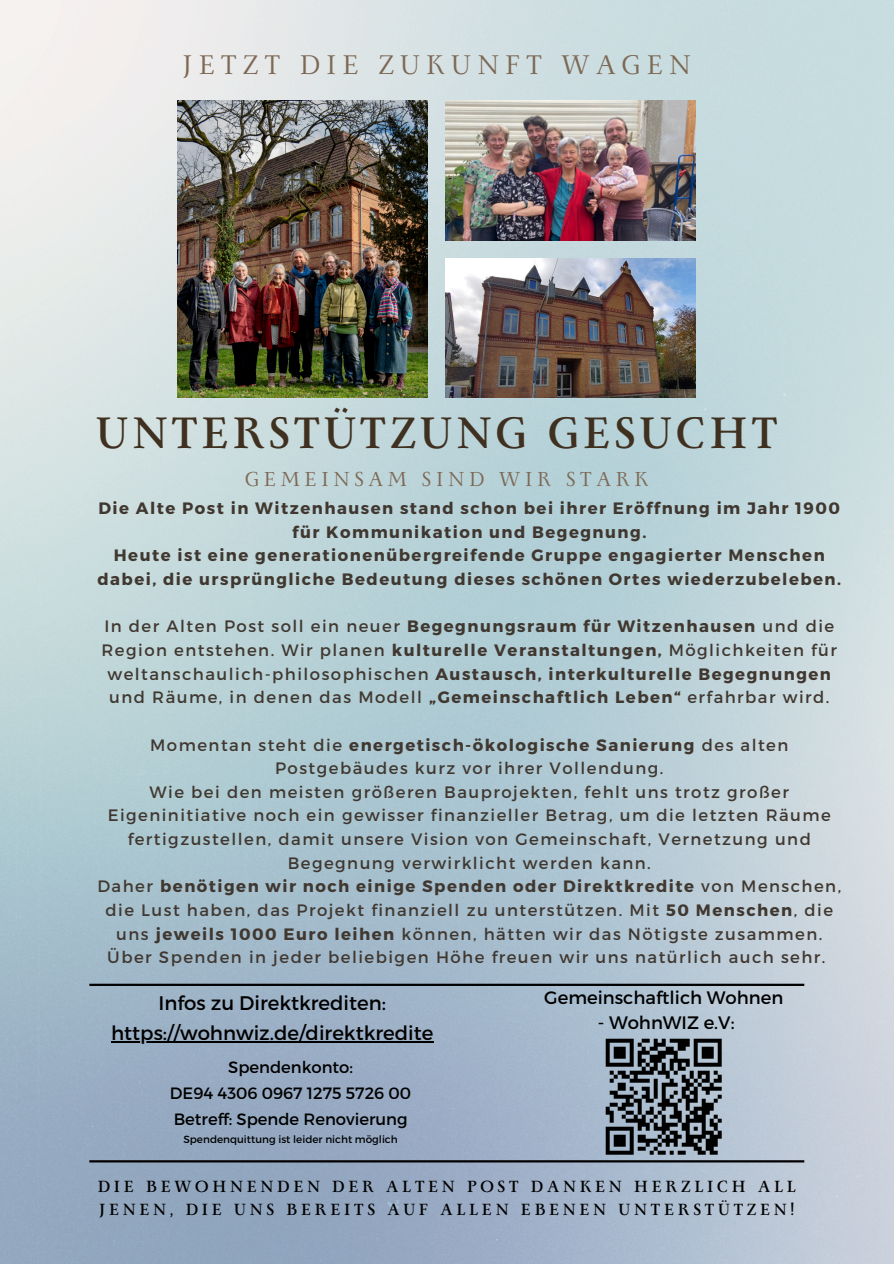
<style>
.page{position:relative;width:894px;height:1264px;background:#fff}
.page>*{position:absolute;margin:0;border:0;box-sizing:border-box;transform-origin:0 0}
.t1{font:700 48.9px "Monterchi Serif";letter-spacing:.085em;color:#3f3020}
.t2{font:30px "Monterchi Serif";letter-spacing:.21em;color:#7d6854}
.t3{font:22.5px "Monterchi Serif";letter-spacing:.21em;color:#7d6854}
.t4{font:19.65px "Montserrat";color:#000}
.t5{font:700 18px/22.5px "Monterchi Serif";letter-spacing:.21em;color:#000}
.t6{font:18px "Montserrat";color:#000}
.t7{font:16.5px/23.7px "Montserrat";letter-spacing:.09em;color:#403830;text-align:center}
.t8{font:700 16.5px/23.7px "Montserrat";letter-spacing:.09em;color:#403830;text-align:center}
.t9{font:16.35px "Montserrat";color:#000}
.t10{font:10.35px "Montserrat";color:#000}
.s1{font-weight:700}
</style>
<div class="page">
<img style="left:0;top:0;width:893px;height:1263px">
<img style="left:178px;top:101px;width:250px;height:297px">
<img style="left:446px;top:101px;width:249px;height:139px">
<img style="left:446px;top:258px;width:249px;height:140px">
<hr style="left:89px;top:983px;width:715px;height:2px;background:#000">
<hr style="left:89px;top:1160px;width:715px;height:2px;background:#000">
<img style="left:604px;top:1037px;width:119px;height:119px">
<hr style="left:111px;top:1041px;width:322px;height:1px;background:#000">
<p class="t2" style="left:182px;top:50px;width:509px">JETZT DIE ZUKUNFT WAGEN</p>
<h5 class="t1" style="left:96px;top:409px;width:682px">UNTERSTÜTZUNG GESUCHT</h5>
<h3 class="t3" style="left:245px;top:468px;width:405px">GEMEINSAM SIND WIR STARK</h3>
<h3 class="t8" style="left:97px;top:495px;width:745px">Die Alte Post in Witzenhausen stand schon bei ihrer Eröffnung im Jahr 1900 für Kommunikation und Begegnung.<br>Heute ist eine generationenübergreifende Gruppe engagierter Menschen dabei, die ursprüngliche Bedeutung dieses schönen Ortes wiederzubeleben.</h3>
<h6 class="t7" style="left:102px;top:613px;width:736px">In der Alten Post soll ein neuer <span class="s1">Begegnungsraum für Witzenhausen</span> und die Region entstehen. Wir planen <span class="s1">kulturelle Veranstaltungen,</span> Möglichkeiten für weltanschaulich-philosophischen <span class="s1">Austausch, interkulturelle Begegnungen </span>und Räume, in denen das Modell <span class="s1">„Gemeinschaftlich Leben“</span> erfahrbar wird.</h6>
<p class="t7" style="left:150px;top:732px;width:639px">Momentan steht die <span class="s1">energetisch-ökologische Sanierung</span> des alten<br>Postgebäudes kurz vor ihrer Vollendung.</p>
<p class="t7" style="left:108px;top:779px;width:724px">Wie bei den meisten größeren Bauprojekten, fehlt uns trotz großer Eigeninitiative noch ein gewisser finanzieller Betrag, um die letzten Räume fertigzustellen, damit unsere Vision von Gemeinschaft, Vernetzung und Begegnung verwirklicht werden kann.</p>
<p class="t7" style="left:97px;top:873px;width:745px">Daher <span class="s1">benötigen wir noch einige Spenden oder Direktkredite</span> von Menschen, die Lust haben, das Projekt finanziell zu unterstützen. Mit <span class="s1">50 Menschen</span>, die uns <span class="s1">jeweils 1000 Euro leihen</span> können, hätten wir das Nötigste zusammen.</p>
<p class="t7" style="left:107px;top:944px;width:719px">Über Spenden in jeder beliebigen Höhe freuen wir uns natürlich auch sehr.</p>
<p class="t4" style="left:158px;top:989px;width:229px">Infos zu Direktkrediten:</p>
<p class="t4" style="left:111px;top:1020px;width:323px">https://wohnwiz.de/direktkredite</p>
<p class="t9" style="left:228px;top:1056px;width:126px">Spendenkonto:</p>
<p class="t9" style="left:170px;top:1082px;width:243px">DE94 4306 0967 1275 5726 00</p>
<p class="t9" style="left:174px;top:1108px;width:235px">Betreff: Spende Renovierung</p>
<h4 class="t10" style="left:183px;top:1132px;width:216px">Spendenquittung ist leider nicht möglich</h4>
<h2 class="t6" style="left:544px;top:986px;width:240px">Gemeinschaftlich Wohnen</h2>
<h2 class="t6" style="left:597px;top:1010px;width:138px">- WohnWIZ e.V:</h2>
<h5 class="t5" style="left:98px;top:1178px;width:699px">DIE BEWOHNENDEN DER ALTEN POST DANKEN HERZLICH ALL<br>JENEN, DIE UNS BEREITS AUF ALLEN EBENEN UNTERSTÜTZEN!</h5>
</div>
